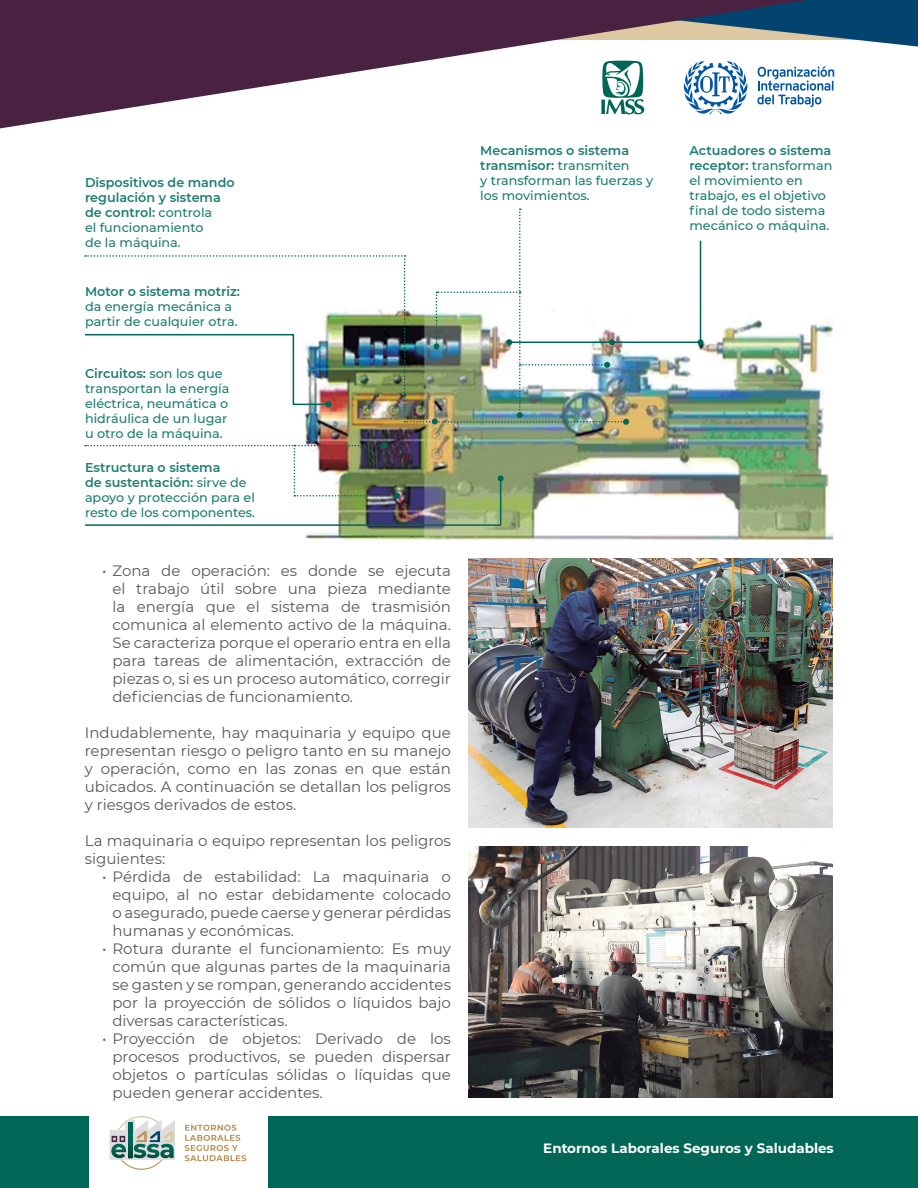
<style>
.page{position:relative;width:918px;height:1188px;background:#fff}
.page>*{position:absolute;margin:0;border:0;box-sizing:border-box;transform-origin:0 0}
.t1{font:15px/18px "Montserrat";color:#57585a;text-align:justify}
.t2{font:700 13.5px "Montserrat";color:#fff}
.t3{font:500 12.75px/15px "Montserrat";color:#1d7e6f}
.t4{font:600 12.75px/15px "Montserrat";color:#1d7e6f}
.s1{font-weight:500}
.s2{font-weight:600}
</style>
<div class="page">
<div style="left:268px;top:1116px;width:650px;height:72px;background:#006756"></div>
<div style="left:0;top:1116px;width:88px;height:72px;background:#006756"></div>
<svg style="left:0;top:0;width:918px;height:129px"></svg>
<svg style="left:185px;top:1125px;width:61px;height:36px"></svg>
<svg style="left:110px;top:1116px;width:65px;height:54px"></svg>
<img style="left:305px;top:240px;width:528px;height:300px">
<img style="left:468px;top:558px;width:365px;height:270px">
<img style="left:468px;top:846px;width:365px;height:252px">
<hr style="left:700px;top:241px;width:1px;height:101px;background:#006756">
<svg style="left:698px;top:339px;width:6px;height:6px"></svg>
<hr style="left:509px;top:342px;width:192px;height:1px;background:#006756">
<img style="left:84px;top:443px;width:420px;height:84px">
<img style="left:84px;top:208px;width:545px;height:217px">
<p class="t4" style="left:85px;top:175px;width:151px">Dispositivos de mando regulación y sistema de control: <span class="s1">controla<br>el funcionamiento<br>de la máquina.</span></p>
<p class="t4" style="left:85px;top:283px;width:157px">Motor o sistema motriz:</p>
<p class="t3" style="left:85px;top:298px;width:154px">da energía mecánica a partir de cualquier otra.</p>
<p class="t3" style="left:85px;top:366px;width:146px"><span class="s2">Circuitos:</span> son los que transportan la energía eléctrica, neumática o hidráulica de un lugar u otro de la máquina.</p>
<p class="t3" style="left:85px;top:460px;width:172px"><span class="s2">Estructura o sistema<br>de sustentación:</span> sirve de apoyo y protección para el resto de los componentes.</p>
<p class="t1" style="left:112px;top:561px;width:340px;text-indent:-10px">• Zona de operación: es donde se ejecuta el trabajo útil sobre una pieza mediante la energía que el sistema de trasmisión comunica al elemento activo de la máquina.<br>Se caracteriza porque el operario entra en ella para tareas de alimentación, extracción de piezas o, si es un proceso automático, corregir deficiencias de funcionamiento.</p>
<p class="t1" style="left:85px;top:723px;width:368px">Indudablemente, hay maquinaria y equipo que representan riesgo o peligro tanto en su manejo y operación, como en las zonas en que están ubicados. A continuación se detallan los peligros y riesgos derivados de estos.</p>
<p class="t1" style="left:85px;top:831px;width:368px">La maquinaria o equipo representan los peligros siguientes:</p>
<p class="t1" style="left:112px;top:867px;width:340px;text-indent:-10px">• Pérdida de estabilidad: La maquinaria o equipo, al no estar debidamente colocado o asegurado, puede caerse y generar pérdidas humanas y económicas.</p>
<p class="t1" style="left:112px;top:939px;width:340px;text-indent:-10px">• Rotura durante el funcionamiento: Es muy común que algunas partes de la maquinaria se gasten y se rompan, generando accidentes por la proyección de sólidos o líquidos bajo diversas características.</p>
<p class="t1" style="left:112px;top:1029px;width:340px;text-indent:-10px">• Proyección de objetos: Derivado de los procesos productivos, se pueden dispersar objetos o partículas sólidas o líquidas que pueden generar accidentes.</p>
<p class="t3" style="left:480px;top:142px;width:174px"><span class="s2">Mecanismos o sistema transmisor:</span> transmiten<br>y transforman las fuerzas y los movimientos.</p>
<p class="t3" style="left:689px;top:143px;width:145px"><span class="s2">Actuadores o sistema receptor:</span> transforman el movimiento en trabajo, es el objetivo final de todo sistema mecánico o máquina.</p>
<p class="t2" style="left:543px;top:1138px;width:292px">Entornos Laborales Seguros y Saludables</p>
</div>
